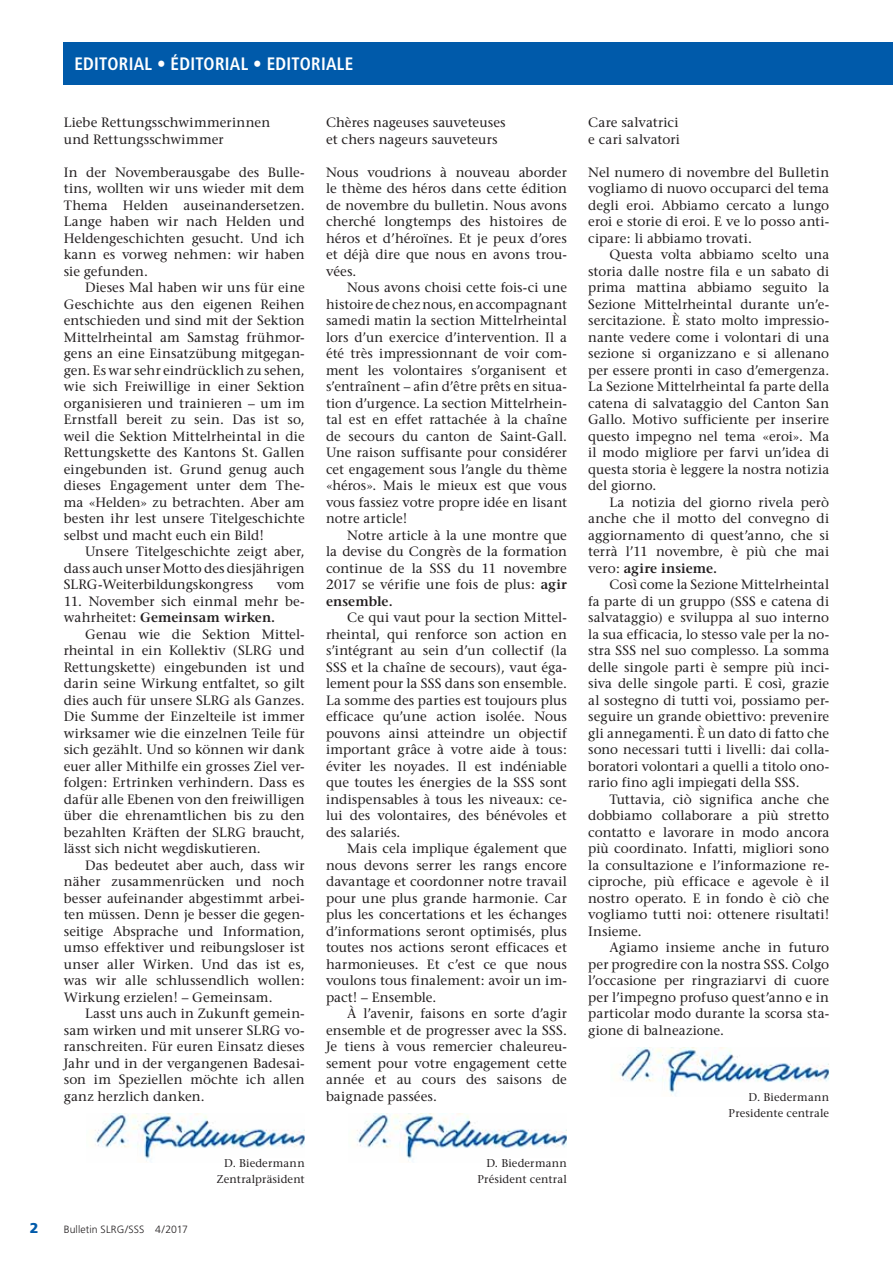
<style>
.page{position:relative;width:893px;height:1263px;background:#fff}
.page>*{position:absolute;margin:0;border:0;box-sizing:border-box;transform-origin:0 0}
.t1{font:700 condensed 18px "Frutiger";letter-spacing:.015em;color:#fff;scale:.95 1}
.t2{font:900 14.25px "Frutiger";color:#005aaa}
.t3{font:13.5px/16.5px "Stone Serif";letter-spacing:.005em;color:#231f20;text-align:justify}
.t4{font:11.25px/16.5px "Stone Serif";letter-spacing:.015em;color:#231f20}
.t5{font:300 10.5px "Frutiger";letter-spacing:.01em;color:#231f20}
.s1{font-weight:600}
</style>
<div class="page">
<div style="left:64px;top:43px;width:829px;height:42px;background:#005aaa"></div>
<img style="left:94px;top:1113px;width:211px;height:48px">
<img style="left:225px;top:1159px;width:79px;height:2px">
<img style="left:356px;top:1113px;width:211px;height:48px">
<img style="left:487px;top:1159px;width:80px;height:2px">
<img style="left:619px;top:1047px;width:210px;height:49px">
<img style="left:749px;top:1093px;width:80px;height:3px">
<h1 class="t1" style="left:74px;top:56px;width:295px">EDITORIAL • ÉDITORIAL • EDITORIALE</h1>
<p class="t3" style="left:64px;top:116px;width:208px">Liebe Rettungsschwimmerinnen und Rettungsschwimmer</p>
<p class="t3" style="left:64px;top:165px;width:242px">In der Novemberausgabe des Bulle&shy;tins, wollten wir uns wieder mit dem Thema Helden auseinandersetzen.<br>Lange haben wir nach Helden und Heldengeschichten gesucht. Und ich kann es vorweg nehmen: wir haben sie gefunden.</p>
<p class="t3" style="left:64px;top:281px;width:242px;text-indent:21px">Dieses Mal haben wir uns für eine Geschichte aus den eigenen Reihen entschieden und sind mit der Sektion Mittelrheintal am Samstag frühmor&shy;gens an eine Einsatzübung mitgegan&shy;gen. Es war sehr eindrücklich zu sehen, wie sich Freiwillige in einer Sektion organisieren und trainieren – um im Ernstfall bereit zu sein. Das ist so, weil die Sektion Mittelrheintal in die Rettungskette des Kantons St. Gal len eingebunden ist. Grund genug auch dieses Engagement unter dem The&shy;ma «Helden» zu betrachten. Aber am besten ihr lest unsere Titelgeschichte selbst und macht euch ein Bild!</p>
<p class="t3" style="left:64px;top:545px;width:242px;text-indent:21px">Unsere Titelgeschichte zeigt aber, dass auch unser Motto des diesjähri gen SLRG-Weiterbildungskongress</p>
<p class="t3" style="left:277px;top:578px;width:30px">vom</p>
<p class="t3" style="left:64px;top:594px;width:242px">11. November sich einmal mehr be&shy;wahrheitet: <span class="s1">Gemeinsam wirken.</span></p>
<p class="t3" style="left:64px;top:627px;width:242px;text-indent:21px">Genau wie die Sektion Mittel&shy;rheintal in ein Kollektiv (SLRG und Rettungskette) eingebunden ist und darin seine Wirkung entfaltet, so gilt dies auch für unsere SLRG als Ganzes.<br>Die Summe der Einzelteile ist immer wirksamer wie die einzelnen Teile für sich gezählt. Und so können wir dank euer aller Mithilfe ein grosses Ziel ver&shy;folgen: Ertrinken verhindern. Dass es dafür alle Ebenen von den freiwilligen über die ehrenamtlichen bis zu den bezahlten Kräften der SLRG braucht, lässt sich nicht wegdiskutieren.</p>
<p class="t3" style="left:64px;top:858px;width:242px;text-indent:21px">Das bedeutet aber auch, dass wir näher zusammenrücken und noch besser aufeinander abgestimmt arbei&shy;ten müssen. Denn je besser die gegen&shy;seitige Absprache und Information, umso effektiver und reibungsloser ist unser aller Wirken. Und das ist es, was wir alle schlussendlich wollen:<br>Wirkung erzielen! – Gemeinsam.</p>
<p class="t3" style="left:64px;top:1007px;width:242px;text-indent:21px">Lasst uns auch in Zukunft gemein&shy;sam wirken und mit unserer SLRG vo&shy;ranschreiten. Für euren Einsatz dieses Jahr und in der vergangenen Badesai&shy;son im Speziellen möchte ich allen ganz herzlich danken.</p>
<p class="t3" style="left:326px;top:116px;width:181px">Chères nageuses sauveteuses et chers nageurs sauveteurs</p>
<p class="t3" style="left:326px;top:165px;width:242px">Nous voudrions à nouveau aborder le thème des héros dans cette édition de novembre du bulletin. Nous avons cherché longtemps des histoires de héros et d’héroïnes. Et je peux d’ores et déjà dire que nous en avons trou&shy;vées.</p>
<p class="t3" style="left:326px;top:281px;width:243px;text-indent:21px">Nous avons choisi cette fois-ci une histoire de chez nous, en accompagnant samedi matin la section Mittelrheintal lors d’un exercice d’intervention. Il a été très impressionnant de voir com&shy;ment les volontaires s’organisent et s’entraînent – afin d’être prêts en situa&shy;tion d’urgence. La section Mittelrhein&shy;tal est en effet rattachée à la chaîne de secours du canton de Saint-Gall.<br>Une raison suffisante pour considérer cet engagement sous l’angle du thème «héros». Mais le mieux est que vous vous fassiez votre propre idée en lisant notre article!</p>
<p class="t3" style="left:326px;top:528px;width:242px;text-indent:21px">Notre article à la une montre que la devise du Congrès de la formation continue de la SSS du 11 novembre 2017 se vérifie une fois de plus: <span class="s1">agir ensemble.</span></p>
<p class="t3" style="left:326px;top:611px;width:242px;text-indent:21px">Ce qui vaut pour la section Mittel&shy;rheintal, qui renforce son action en s’intégrant au sein d’un collectif (la SSS et la chaîne de secours), vaut éga&shy;lement pour la SSS dans son ensemble.<br>La somme des parties est toujours plus efficace qu’une action isolée. Nous pouvons ainsi atteindre un objectif important grâce à votre aide à tous: éviter les noyades. Il est indéniable que toutes les énergies de la SSS sont indispensables à tous les niveaux: ce&shy;lui des volontaires, des bénévoles et des salariés.</p>
<p class="t3" style="left:326px;top:842px;width:243px;text-indent:21px">Mais cela implique également que nous devons serrer les rangs encore davantage et coordonner notre travail pour une plus grande harmonie. Car plus les concertations et les échanges d’informations seront optimisés, plus toutes nos actions seront efficaces et harmonieuses. Et c’est ce que nous voulons tous finalement: avoir un im&shy;pact! – Ensemble.</p>
<p class="t3" style="left:326px;top:1007px;width:242px;text-indent:21px">À l’avenir, faisons en sorte d’agir ensemble et de progresser avec la SSS.<br>Je tiens à vous remercier chaleureu&shy;sement pour votre engagement cette année et au cours des saisons de baignade passées.</p>
<p class="t2" style="left:30px;top:1222px;width:10px">2</p>
<p class="t5" style="left:64px;top:1225px;width:126px">Bulletin SLRG/SSS 4/2017</p>
<p class="t4" style="left:224px;top:1156px;width:82px">D Biedermann</p>
<p class="t4" style="left:486px;top:1156px;width:82px">D Biedermann</p>
<p class="t4" style="left:217px;top:1156px;width:89px;text-indent:16px">.<br>Zentralpräsident</p>
<p class="t4" style="left:477px;top:1156px;width:91px;text-indent:17px">.<br>Président central</p>
<p class="t3" style="left:588px;top:116px;width:93px">Care salvatrici e cari salvatori</p>
<p class="t3" style="left:588px;top:165px;width:243px">Nel numero di novembre del Bulletin vogliamo di nuovo occuparci del tema degli eroi. Abbiamo cercato a lungo eroi e storie di eroi. E ve lo posso anti&shy;cipare: li abbiamo trovati.</p>
<p class="t3" style="left:588px;top:248px;width:242px;text-indent:21px">Questa volta abbiamo scelto una storia dalle nostre fila e un sabato di prima mattina abbiamo seguito la Sezione Mittelrheintal durante un’e&shy;sercitazione. È stato molto impressio&shy;nante vedere come i volontari di una sezione si organizzano e si allenano per essere pronti in caso d’emergenza.<br>La Sezione Mittelrheintal fa parte della catena di salvataggio del Canton San Gallo. Motivo sufficiente per inserire questo impegno nel tema «eroi». Ma il modo migliore per farvi un’idea di questa storia è leggere la nostra notizia del giorno.</p>
<p class="t3" style="left:588px;top:495px;width:242px;text-indent:21px">La notizia del giorno rivela però anche che il motto del convegno di aggiornamento di quest’anno, che si terrà l’11 novembre, è più che mai vero: <span class="s1">agire insieme.</span></p>
<p class="t3" style="left:588px;top:578px;width:242px;text-indent:21px">Così come la Sezione Mittelrheintal fa parte di un gruppo (SSS e catena di salvataggio) e sviluppa al suo interno la sua efficacia, lo stesso vale per la no&shy;stra SSS nel suo complesso. La somma delle singole parti è sempre più inci&shy;siva delle singole parti. E così, grazie al sostegno di tutti voi, possiamo per&shy;seguire un grande obiettivo: prevenire gli annegamenti. È un dato di fatto che sono necessari tutti i livelli: dai colla&shy;boratori volontari a quelli a titolo ono&shy;rario fino agli impiegati della SSS.</p>
<p class="t3" style="left:588px;top:792px;width:242px;text-indent:21px">Tuttavia, ciò significa anche che dobbiamo collaborare a più stretto contatto e lavorare in modo ancora più coordinato. Infatti, migliori sono la consultazione e l’informazione re&shy;ciproche, più efficace e agevole è il nostro operato. E in fondo è ciò che vogliamo tutti noi: ottenere risultati!<br>Insieme.</p>
<p class="t3" style="left:588px;top:941px;width:242px;text-indent:21px">Agiamo insieme anche in futuro per progredire con la nostra SSS. Colgo l’occasione per ringraziarvi di cuore per l’impegno profuso quest’anno e in particolar modo durante la scorsa sta&shy;gione di balneazione.</p>
<p class="t4" style="left:748px;top:1090px;width:82px">D Biedermann</p>
<p class="t4" style="left:729px;top:1090px;width:102px;text-indent:29px">.<br>Presidente centrale</p>
</div>
